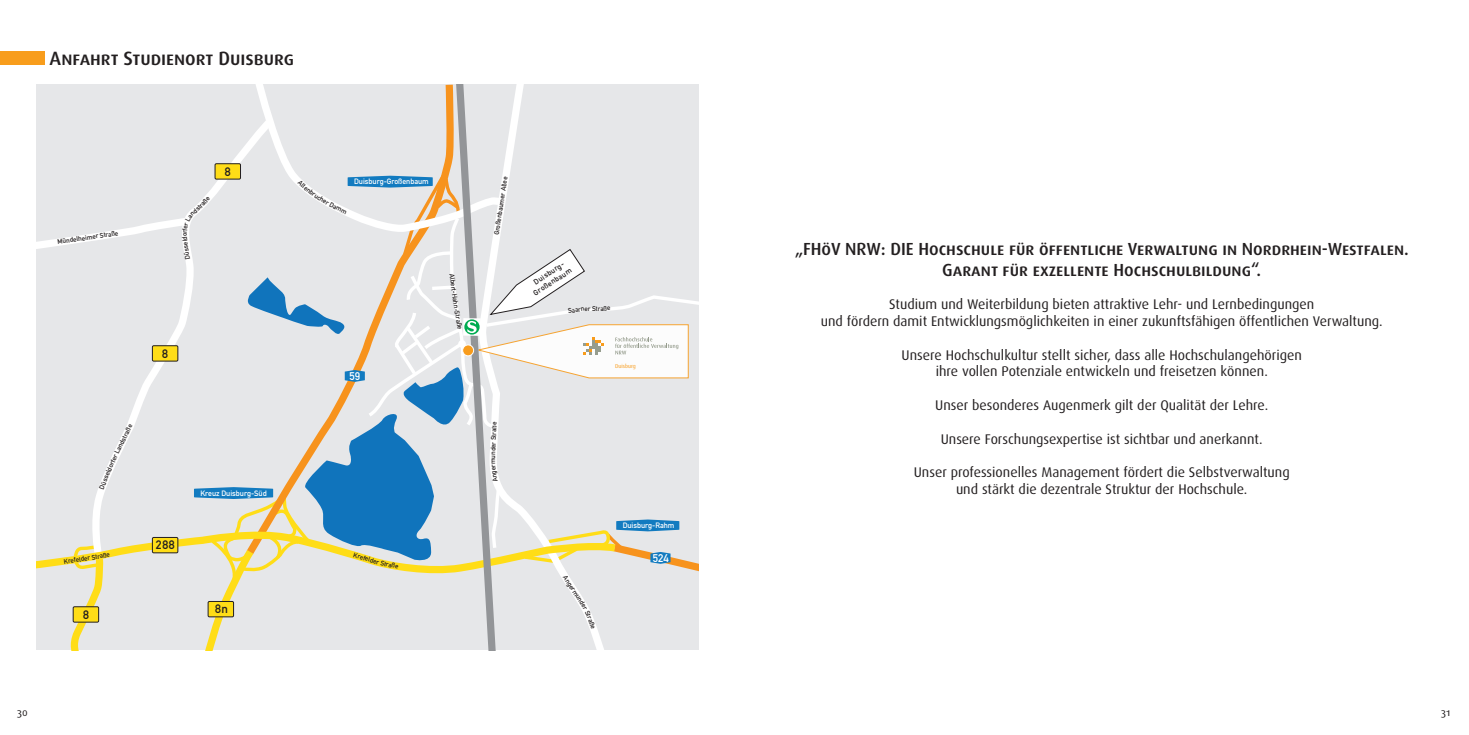
<style>
.page{position:relative;width:1469px;height:735px;background:#fff}
.page>*{position:absolute;margin:0;border:0;box-sizing:border-box;transform-origin:0 0}
.t1{font:500 19.25px "Dax OT";color:#231f20}
.t2{font:500 17.5px/21px "Dax OT";color:#231f20;text-align:center}
.t3{font:14px/16.8px "Dax";color:#231f20;text-align:center}
.t4{font:12.08px "DIN 1451 Mittelschrift Alt Regular";color:#231f20}
.t5{font:11.03px "DIN 1451 Mittelschrift Alt Regular";color:#fff}
.t6{font:10.5px "Dax Regular Caps";color:#231f20}
.t7{font:7.7px "DIN 1451 Mittelschrift Alt Regular";color:#fff}
.t8{font:7.52px/8.9px "DIN 1451 Mittelschrift Alt Regular";color:#231f20;text-align:center}
.t9{font:6.65px "DIN 1451 Mittelschrift Alt Regular";color:#231f20}
.t10{font:5.6px "Dax";color:#f89c1c}
</style>
<div class="page">
<div style="left:0;top:51px;width:45px;height:14px;background:#f89d1c"></div>
<svg style="left:36px;top:85px;width:662px;height:564px;background:#dce0df"></svg>
<h1 class="t1" style="left:50px;top:46px;width:246px">Anfahrt Studienort Duisburg</h1>
<p class="t9" style="left:95px;top:232px;width:24px;rotate:-9deg">r Straße</p>
<p class="t9" style="left:57px;top:238px;width:40px;rotate:-8deg">Mündelheime</p>
<p class="t9" style="left:181px;top:236px;width:5px;rotate:-90deg">o</p>
<p class="t4" style="left:225px;top:164px;width:7px">8</p>
<p class="t7" style="left:354px;top:177px;width:76px">Duisburg-Großenbaum</p>
<p class="t9" style="left:456px;top:273px;width:17px;rotate:82deg">A ber</p>
<p class="t4" style="left:162px;top:346px;width:7px">8</p>
<p class="t9" style="left:115px;top:448px;width:17px;rotate:-64deg">andst</p>
<p class="t9" style="left:109px;top:460px;width:15px;rotate:-65deg">fer L</p>
<p class="t4" style="left:156px;top:537px;width:20px">288</p>
<p class="t7" style="left:200px;top:488px;width:68px">Kreuz Duisburg-Süd</p>
<p class="t5" style="left:349px;top:369px;width:12px">59</p>
<p class="t9" style="left:63px;top:557px;width:17px;rotate:-8deg">Krefe</p>
<p class="t9" style="left:78px;top:555px;width:13px;rotate:-9deg">lder</p>
<p class="t9" style="left:91px;top:553px;width:13px;rotate:-10deg">Stra</p>
<p class="t9" style="left:355px;top:550px;width:26px;rotate:17deg">Krefelde</p>
<p class="t4" style="left:83px;top:607px;width:7px">8</p>
<p class="t4" style="left:215px;top:601px;width:14px">8n</p>
<p class="t9" style="left:492px;top:234px;width:60px;rotate:-81deg">Großenbaumer Allee</p>
<p class="t9" style="left:489px;top:454px;width:35px;rotate:-87deg">nder Straße</p>
<p class="t8" style="left:526px;top:282px;width:46px;rotate:-34deg">Duisburg-<br>Großenbaum</p>
<p class="t9" style="left:567px;top:307px;width:18px;rotate:-9deg">Saarn</p>
<p class="t9" style="left:588px;top:304px;width:10px">rS</p>
<p class="t10" style="left:615px;top:362px;width:22px">Duisburg</p>
<p class="t9" style="left:572px;top:580px;width:20px;rotate:57deg">germu</p>
<p class="t7" style="left:622px;top:520px;width:53px">Duisburg-Rahm</p>
<p class="t5" style="left:653px;top:551px;width:17px">524</p>
<p class="t6" style="left:17px;top:706px;width:12px">30</p>
<p class="t2" style="left:794px;top:238px;width:615px">„FHöV NRW: DIE Hochschule für öffentliche Verwaltung in Nordrhein-Westfalen.<br>Garant für exzellente Hochschulbildung“.</p>
<p class="t3" style="left:820px;top:296px;width:563px">Studium und Weiterbildung bieten attraktive Lehr- und Lernbedingungen<br>und fördern damit Entwicklungsmöglichkeiten in einer zukunftsfähigen öffentlichen Verwaltung.</p>
<p class="t3" style="left:901px;top:346px;width:402px">Unsere Hochschulkultur stellt sicher, dass alle Hochschulangehörigen ihre vollen Potenziale entwickeln und freisetzen können.</p>
<p class="t3" style="left:935px;top:397px;width:334px">Unser besonderes Augenmerk gilt der Qualität der Lehre.</p>
<p class="t3" style="left:940px;top:430px;width:323px">Unsere Forschungsexpertise ist sichtbar und anerkannt.</p>
<p class="t3" style="left:913px;top:464px;width:377px">Unser professionelles Management fördert die Selbstverwaltung und stärkt die dezentrale Struktur der Hochschule.</p>
<p class="t6" style="left:1441px;top:706px;width:11px">31</p>
</div>
